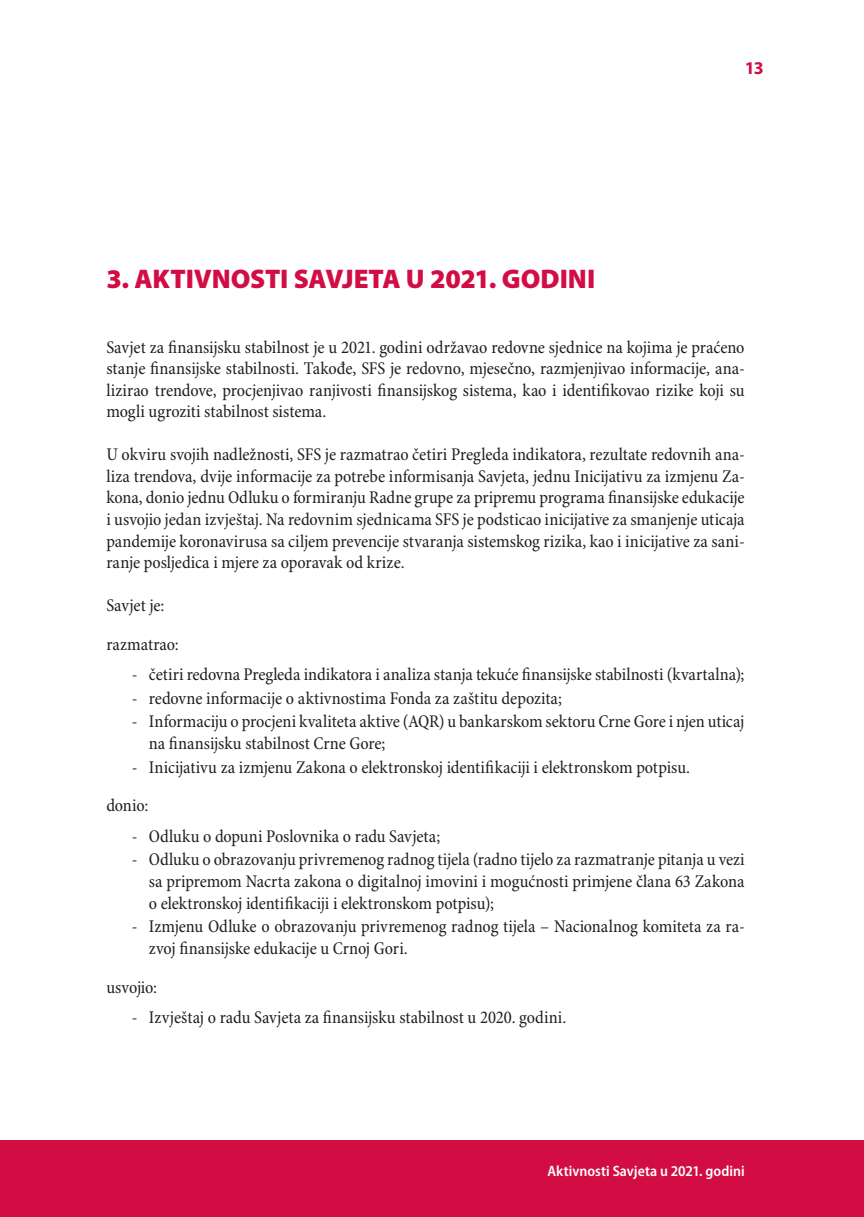
<style>
.page{position:relative;width:864px;height:1217px;background:#fff}
.page>*{position:absolute;margin:0;border:0;box-sizing:border-box;transform-origin:0 0}
.t1{font:900 27px "Myriad Pro";letter-spacing:-.01em;color:#d20d44}
.t2{font:condensed 18px/21.6px "Minion Pro";letter-spacing:-.005em;color:#231f20}
.t3{font:700 18px "Myriad Pro";color:#d20d44}
.t4{font:600 semi-condensed 15px "Myriad Pro";letter-spacing:.005em;color:#fff}
</style>
<div class="page">
<div style="left:0;top:1140px;width:863px;height:76px;background:#d20d44"></div>
<h1 class="t1" style="left:106px;top:264px;width:490px">3. AKTIVNOSTI SAVJETA U 2021. GODINI</h1>
<p class="t3" style="left:744px;top:56px;width:20px">13</p>
<p class="t2" style="left:106px;top:336px;width:639px;text-align:justify">Savjet za finansijsku stabilnost je u 2021. godini održavao redovne sjednice na kojima je praćeno stanje finansijske stabilnosti. Takođe, SFS je redovno, mjesečno, razmjenjivao informacije, ana&shy;lizirao trendove, procjenjivao ranjivosti finansijskog sistema, kao i identifikovao rizike koji su mogli ugroziti stabilnost sistema.</p>
<p class="t2" style="left:106px;top:444px;width:639px;text-align:justify">U okviru svojih nadležnosti, SFS je razmatrao četiri Pregleda indikatora, rezultate redovnih ana&shy;liza trendova, dvije informacije za potrebe informisanja Savjeta, jednu Inicijativu za izmjenu Za&shy;kona, donio jednu Odluku o formiranju Radne grupe za pripremu programa finansijske edukacije i usvojio jedan izvještaj. Na redovnim sjednicama SFS je podsticao inicijative za smanjenje uticaja pandemije koronavirusa sa ciljem prevencije stvaranja sistemskog rizika, kao i inicijative za sani&shy;ranje posljedica i mjere za oporavak od krize.</p>
<p class="t2" style="left:106px;top:586px;width:74px;line-height:38.5px">Savjet je: razmatrao:</p>
<p class="t2" style="left:132px;top:664px;width:614px">- četiri redovna Pregleda indikatora i analiza stanja tekuće finansijske stabilnosti (kvartalna);</p>
<p class="t2" style="left:132px;top:687px;width:431px">- redovne informacije o aktivnostima Fonda za zaštitu depozita;</p>
<p class="t2" style="left:149px;top:711px;width:596px;text-indent:-17px">- Informaciju o procjeni kvaliteta aktive (AQR) u bankarskom sektoru Crne Gore i njen uticaj na finansijsku stabilnost Crne Gore;</p>
<p class="t2" style="left:106px;top:748px;width:585px;line-height:38.5px;text-indent:26px">- Inicijativu za izmjenu Zakona o elektronskoj identifikaciji i elektronskom potpisu. donio:</p>
<p class="t2" style="left:132px;top:825px;width:310px">- Odluku o dopuni Poslovnika o radu Savjeta;</p>
<p class="t2" style="left:149px;top:849px;width:597px;text-align:justify;text-indent:-17px">- Odluku o obrazovanju privremenog radnog tijela (radno tijelo za razmatranje pitanja u vezi sa pripremom Nacrta zakona o digitalnoj imovini i mogućnosti primjene člana 63 Zakona o elektronskoj identifikaciji i elektronskom potpisu);</p>
<p class="t2" style="left:149px;top:916px;width:597px;text-indent:-17px">- Izmjenu Odluke o obrazovanju privremenog radnog tijela – Nacionalnog komiteta za ra&shy;zvoj finansijske edukacije u Crnoj Gori.</p>
<p class="t2" style="left:106px;top:976px;width:52px">usvojio:</p>
<p class="t2" style="left:132px;top:1006px;width:435px">- Izvještaj o radu Savjeta za finansijsku stabilnost u 2020. godini.</p>
<p class="t4" style="left:547px;top:1161px;width:199px">Aktivnosti Savjeta u 2021. godini</p>
</div>
